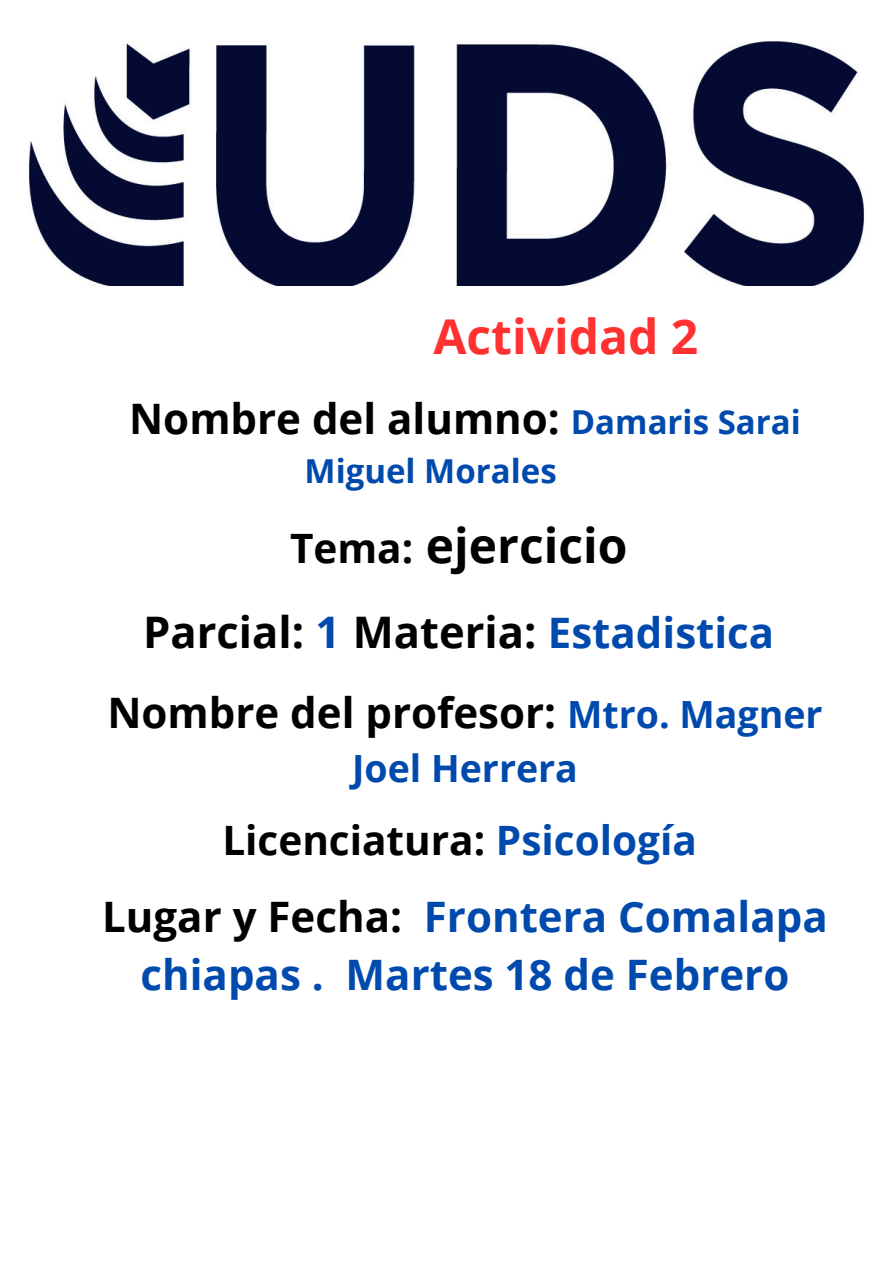
<style>
.page{position:relative;width:894px;height:1263px;background:#fff}
.page>*{position:absolute;margin:0;border:0;box-sizing:border-box;transform-origin:0 0}
.t1{font:700 48px "Open Sans";color:#000}
.t2{font:700 48px "Open Sans";color:#ff3131}
.t3{font:700 43.5px "Open Sans";color:#000}
.t4{font:700 42px "Open Sans";color:#000}
.t5{font:700 42px/58.5px "Open Sans";color:#004aad;text-align:center}
.t6{font:700 40.5px "Open Sans";color:#000}
.t7{font:700 37.5px "Open Sans";color:#004aad}
.t8{font:700 33px "Open Sans";color:#004aad}
.s1{font-size:33px;color:#004aad}
.s2{font-size:40.5px}
.s3{color:#004aad}
.s4{font-size:42px;color:#004aad}
.s5{font-size:37.5px;color:#004aad}
.s6{color:#000}
</style>
<div class="page">
<img style="left:28px;top:42px;width:836px;height:244px">
<h1 class="t2" style="left:433px;top:303px;width:266px">Actividad 2</h1>
<p class="t4" style="left:129px;top:389px;width:673px">Nombre del alumno: <span class="s1">Damaris Sarai</span></p>
<p class="t8" style="left:304px;top:447px;width:254px">Miguel Morales</p>
<p class="t1" style="left:290px;top:511px;width:339px"><span class="s2">Tema:</span> ejercicio</p>
<h2 class="t3" style="left:143px;top:602px;width:632px">Parcial: <span class="s3">1</span> Materia: <span class="s4">Estadistica</span></h2>
<p class="t4" style="left:107px;top:683px;width:716px">Nombre del profesor: <span class="s5">Mtro. Magner</span></p>
<p class="t7" style="left:352px;top:742px;width:227px">Joel Herrera</p>
<p class="t6" style="left:222px;top:812px;width:476px">Licenciatura: <span class="s3">Psicología</span></p>
<p class="t5" style="left:102px;top:886px;width:726px"><span class="s6">Lugar y Fecha:</span> Frontera Comalapa chiapas . Martes 18 de Febrero</p>
</div>
